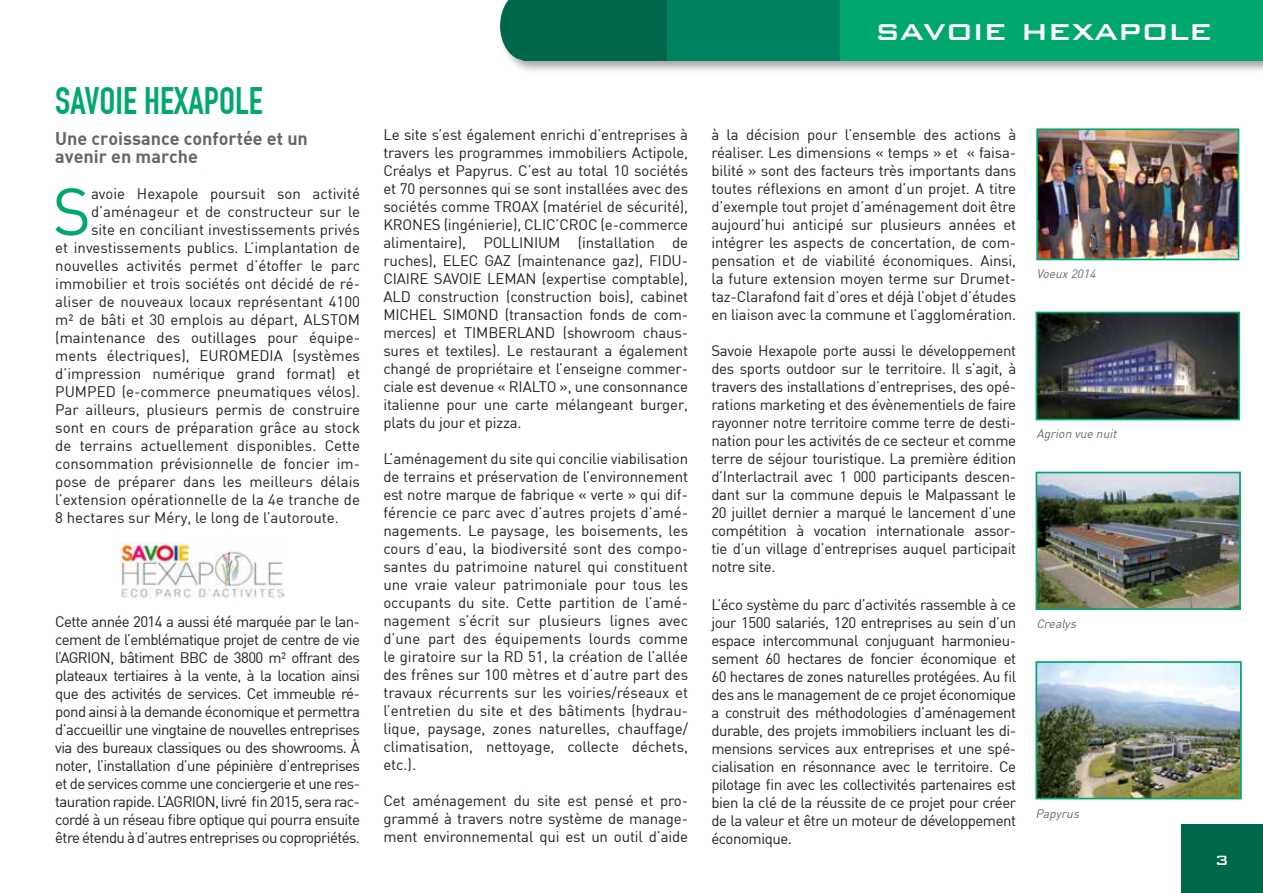
<style>
.page{position:relative;width:1263px;height:893px;background:#fff}
.page>*{position:absolute;margin:0;border:0;box-sizing:border-box;transform-origin:0 0}
.t1{font:65.55px "DIN";color:#00a76f}
.t2{font:500 37.5px "Bank Gothic BT";color:#fff}
.t3{font:37.5px "DIN Engschrift Std";color:#00a76f}
.t4{font:700 18px/18px "DI Nbek";color:#656669}
.t5{font:500 18px "Bank Gothic BT";color:#fff}
.t6{font:15px/18px "DIN";color:#231f20;text-align:justify}
.t7{font:italic 12px "DIN";color:#656669}
</style>
<div class="page">
<div style="left:1181px;top:824px;width:82px;height:69px;background:#00684a"></div>
<div style="left:498px;top:0;width:765px;height:74px;background:#231f20;opacity:.41"></div>
<div style="left:524px;top:0;width:739px;height:60px;background:#00684a"></div>
<div style="left:668px;top:0;width:595px;height:60px;background:#00815f"></div>
<div style="left:840px;top:0;width:423px;height:60px;background:#00a76f"></div>
<svg style="left:500px;top:0;width:24px;height:60px"></svg>
<img style="left:1039px;top:131px;width:197px;height:126px">
<div style="left:1036px;top:128px;width:203px;height:132px;border:2px solid #00a76f"></div>
<img style="left:1038px;top:315px;width:199px;height:102px">
<div style="left:1035px;top:312px;width:205px;height:108px;border:2px solid #00a76f"></div>
<img style="left:120px;top:542px;width:165px;height:57px">
<img style="left:1038px;top:475px;width:200px;height:132px">
<div style="left:1035px;top:472px;width:206px;height:138px;border:2px solid #00a76f"></div>
<img style="left:1038px;top:664px;width:201px;height:132px">
<div style="left:1035px;top:661px;width:207px;height:138px;border:2px solid #00a76f"></div>
<h2 class="t3" style="left:55px;top:79px;width:209px">SAVOIE HEXAPOLE</h2>
<p class="t4" style="left:55px;top:129px;width:254px">Une croissance confortée et un avenir en marche</p>
<h1 class="t1" style="left:53px;top:171px;width:40px">S</h1>
<p class="t6" style="left:91px;top:185px;width:270px">avoie Hexapole poursuit son activité</p>
<p class="t6" style="left:91px;top:203px;width:270px">d’aménageur et de constructeur sur le</p>
<p class="t6" style="left:91px;top:221px;width:270px">site en conciliant investissements privés</p>
<p class="t6" style="left:55px;top:239px;width:306px">et investissements publics. L’implantation de</p>
<p class="t6" style="left:55px;top:257px;width:306px">nouvelles activités permet d’étoffer le parc</p>
<p class="t6" style="left:55px;top:275px;width:306px">immobilier et trois sociétés ont décidé de ré-</p>
<p class="t6" style="left:55px;top:293px;width:306px">aliser de nouveaux locaux représentant 4100</p>
<p class="t6" style="left:55px;top:311px;width:306px">m² de bâti et 30 emplois au départ, ALSTOM</p>
<p class="t6" style="left:55px;top:329px;width:306px">(maintenance des outillages pour équipe-</p>
<p class="t6" style="left:55px;top:347px;width:306px">ments électriques), EUROMEDIA (systèmes</p>
<p class="t6" style="left:55px;top:365px;width:306px">d’impression numérique grand format) et</p>
<p class="t6" style="left:55px;top:383px;width:306px">PUMPED (e-commerce pneumatiques vélos).</p>
<p class="t6" style="left:55px;top:401px;width:306px">Par ailleurs, plusieurs permis de construire</p>
<p class="t6" style="left:55px;top:419px;width:306px">sont en cours de préparation grâce au stock</p>
<p class="t6" style="left:55px;top:437px;width:306px">de terrains actuellement disponibles. Cette</p>
<p class="t6" style="left:55px;top:455px;width:306px">consommation prévisionnelle de foncier im-</p>
<p class="t6" style="left:55px;top:473px;width:306px">pose de préparer dans les meilleurs délais</p>
<p class="t6" style="left:55px;top:491px;width:306px">l’extension opérationnelle de la 4e tranche de</p>
<p class="t6" style="left:55px;top:509px;width:285px">8 hectares sur Méry, le long de l’autoroute.</p>
<p class="t6" style="left:55px;top:612px;width:306px">Cette année 2014 a aussi été marquée par le lan&shy;cement de l’emblématique projet de centre de vie l’AGRION, bâtiment BBC de 3800 m² offrant des plateaux tertiaires à la vente, à la location ainsi que des activités de services. Cet immeuble ré&shy;pond ainsi à la demande économique et permettra d’accueillir une vingtaine de nouvelles entreprises via des bureaux classiques ou des showrooms. À noter, l’installation d’une pépinière d’entreprises et de services comme une conciergerie et une res&shy;tauration rapide. L’AGRION, livré fin 2015, sera rac&shy;cordé à un réseau fibre optique qui pourra ensuite être étendu à d’autres entreprises ou copropriétés.</p>
<h2 class="t2" style="left:875px;top:9px;width:338px">savoie hexapole</h2>
<p class="t6" style="left:383px;top:126px;width:306px">Le site s’est également enrichi d’entreprises à travers les programmes immobiliers Actipole, Créalys et Papyrus. C’est au total 10 sociétés et 70 personnes qui se sont installées avec des sociétés comme TROAX (matériel de sécurité), KRONES (ingénierie), CLIC’CROC (e-commerce alimentaire), POLLINIUM (installation de ruches), ELEC GAZ (maintenance gaz), FIDU-CIAIRE SAVOIE LEMAN (expertise comptable), ALD construction (construction bois), cabinet MICHEL SIMOND (transaction fonds de com&shy;merces) et TIMBERLAND (showroom chaus&shy;sures et textiles). Le restaurant a également changé de propriétaire et l’enseigne commer&shy;ciale est devenue « RIALTO », une consonnance italienne pour une carte mélangeant burger, plats du jour et pizza.</p>
<p class="t6" style="left:383px;top:450px;width:306px">L’aménagement du site qui concilie viabilisation de terrains et préservation de l’environnement est notre marque de fabrique « verte » qui dif&shy;férencie ce parc avec d’autres projets d’amé&shy;nagements. Le paysage, les boisements, les cours d’eau, la biodiversité sont des compo&shy;santes du patrimoine naturel qui constituent une vraie valeur patrimoniale pour tous les occupants du site. Cette partition de l’amé&shy;nagement s’écrit sur plusieurs lignes avec d’une part des équipements lourds comme le giratoire sur la RD 51, la création de l’allée des frênes sur 100 mètres et d’autre part des travaux récurrents sur les voiries/réseaux et l’entretien du site et des bâtiments (hydrau&shy;lique, paysage, zones naturelles, chauffage/ climatisation, nettoyage, collecte déchets, etc.).</p>
<p class="t6" style="left:383px;top:792px;width:306px">Cet aménagement du site est pensé et pro&shy;grammé à travers notre système de manage&shy;ment environnemental qui est un outil d’aide</p>
<p class="t6" style="left:711px;top:126px;width:306px">à la décision pour l’ensemble des actions à réaliser. Les dimensions « temps » et « faisa&shy;bilité » sont des facteurs très importants dans toutes réflexions en amont d’un projet. A titre d’exemple tout projet d’aménagement doit être aujourd’hui anticipé sur plusieurs années et intégrer les aspects de concertation, de com&shy;pensation et de viabilité économiques. Ainsi, la future extension moyen terme sur Drumet&shy;taz-Clarafond fait d’ores et déjà l’objet d’études en liaison avec la commune et l’agglomération.</p>
<p class="t6" style="left:711px;top:342px;width:306px">Savoie Hexapole porte aussi le développement des sports outdoor sur le territoire. Il s’agit, à travers des installations d’entreprises, des opé&shy;rations marketing et des évènementiels de faire rayonner notre territoire comme terre de desti&shy;nation pour les activités de ce secteur et comme terre de séjour touristique. La première édition d’Interlactrail avec 1 000 participants descen&shy;dant sur la commune depuis le Malpassant le 20 juillet dernier a marqué le lancement d’une compétition à vocation internationale assor&shy;tie d’un village d’entreprises auquel participait notre site.</p>
<p class="t6" style="left:711px;top:595px;width:306px">L’éco système du parc d’activités rassemble à ce jour 1500 salariés, 120 entreprises au sein d’un espace intercommunal conjuguant harmonieu&shy;sement 60 hectares de foncier économique et 60 hectares de zones naturelles protégées. Au fil des ans le management de ce projet économique a construit des méthodologies d’aménagement durable, des projets immobiliers incluant les di&shy;mensions services aux entreprises et une spé&shy;cialisation en résonnance avec le territoire. Ce pilotage fin avec les collectivités partenaires est bien la clé de la réussite de ce projet pour créer de la valeur et être un moteur de développement économique.</p>
<p class="t7" style="left:1036px;top:267px;width:64px">Voeux2014</p>
<p class="t7" style="left:1036px;top:427px;width:85px">Agrion vue nuit</p>
<p class="t7" style="left:1036px;top:616px;width:44px">Crealys</p>
<p class="t7" style="left:1035px;top:806px;width:48px">Papyrus</p>
<p class="t5" style="left:1215px;top:851px;width:15px">3</p>
</div>
